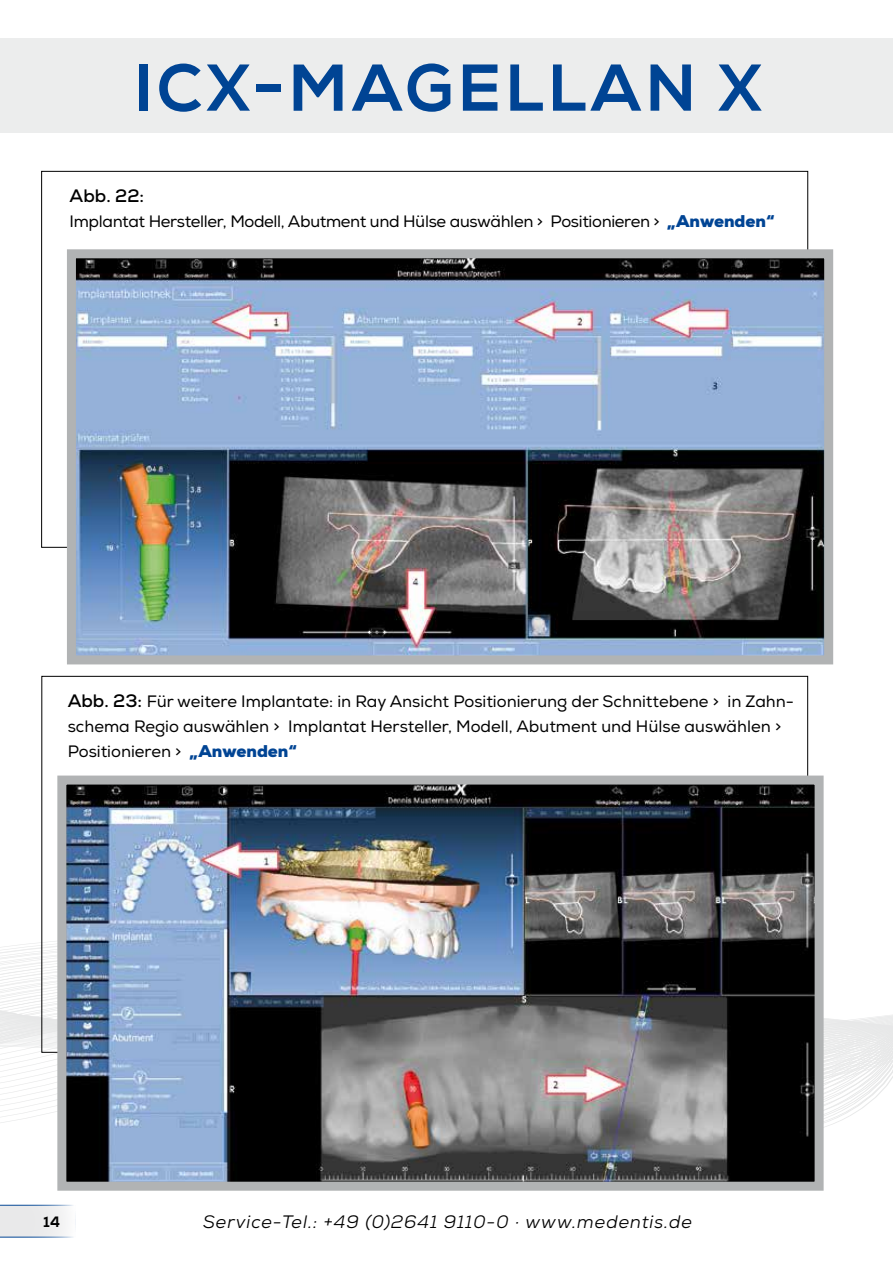
<style>
.page{position:relative;width:893px;height:1263px;background:#fff}
.page>*{position:absolute;margin:0;border:0;box-sizing:border-box;transform-origin:0 0}
.t1{font:66px "Nexa X Bold";letter-spacing:.055em;color:#004494}
.t2{font:italic 18px "Nexa";letter-spacing:.05em;color:#000}
.t3{font:700 18px "Nexa";color:#000}
.t4{font:16.5px/24.6px "Nexa";color:#000}
.t5{font:16.5px "Nexa";letter-spacing:-.02em;color:#000}
.t6{font:15px "Nexa X Bold";color:#000}
.s1{font-weight:900;color:#004494}
.s2{font-weight:700;font-size:18px}
</style>
<div class="page">
<svg style="left:0;top:1205px;width:76px;height:32px"></svg>
<div style="left:0;top:38px;width:893px;height:95px;background:#eceded"></div>
<svg style="left:0;top:1004px;width:893px;height:122px"></svg>
<img style="left:62px;top:245px;width:772px;height:420px">
<img style="left:53px;top:771px;width:775px;height:420px">
<h1 class="t1" style="left:133px;top:47px;width:630px">ICX-MAGELLAN X</h1>
<p class="t3" style="left:70px;top:185px;width:76px">Abb. 22:</p>
<p class="t5" style="left:70px;top:211px;width:707px">Implantat Hersteller, Modell, Abutment und Hülse auswählen &gt; Positionieren &gt; <span class="s1">„Anwenden“</span></p>
<p class="t4" style="left:68px;top:690px;width:728px"><span class="s2">Abb. 23:</span> Für weitere Implantate: in Ray Ansicht Positionierung der Schnittebene &gt; in Zahn&shy;schema Regio auswählen &gt; Implantat Hersteller, Modell, Abutment und Hülse auswählen &gt;<br>Positionieren &gt; <span class="s1">„Anwenden“</span></p>
<p class="t6" style="left:43px;top:1212px;width:18px">14</p>
<p class="t2" style="left:203px;top:1210px;width:490px">Service-Tel.: +49 (0)2641 9110-0 · www.medentis.de</p>
</div>
